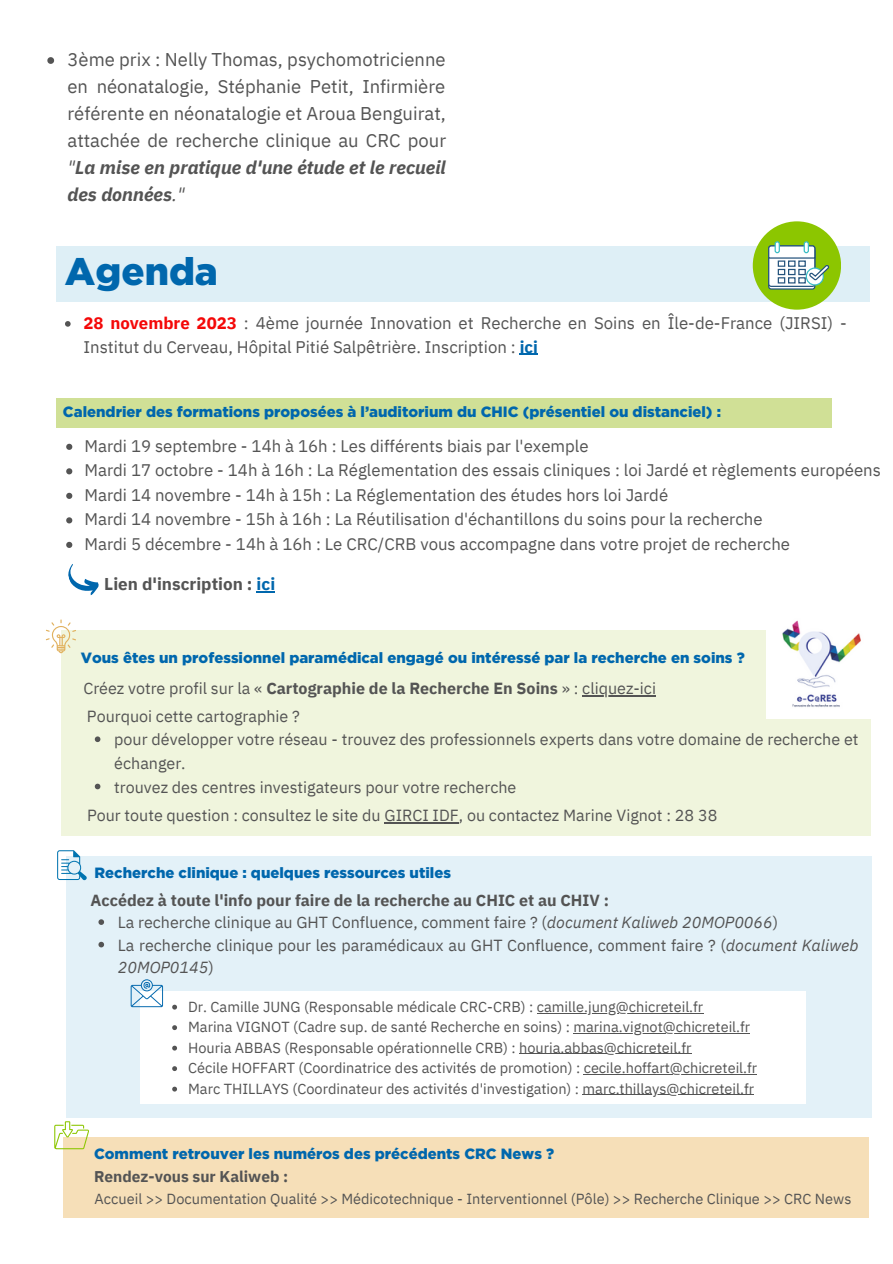
<style>
.page{position:relative;width:893px;height:1264px;background:#fff}
.page>*{position:absolute;margin:0;border:0;box-sizing:border-box;transform-origin:0 0}
.t1{font:900 38.4px "Gotham";color:#0067ad}
.t2{font:18.45px/27px "IBM Plex Sans";color:#545454;text-align:justify}
.t3{font:700 17.1px "IBM Plex Sans";color:#545454}
.t4{font:16.8px/23.5px "IBM Plex Sans";color:#545454}
.t5{font:16.05px/22.5px "IBM Plex Sans";color:#545454}
.t6{font:700 16.05px "IBM Plex Sans";color:#545454}
.t7{font:700 15.45px "IBM Plex Sans";color:#545454}
.t8{font:900 14.85px "Gotham";color:#0067ad}
.t9{font:14.55px "IBM Plex Sans";color:#545454}
.s1{font-style:italic}
.s2{font-weight:700;font-style:italic}
.s3{font-weight:700;color:#f40808}
.s4{font-weight:700;color:#0067ad}
.s5{color:#0067ad}
.s6{font-weight:700}
</style>
<div class="page">
<div style="left:56px;top:246px;width:813px;height:55px;background:#deeff6"></div>
<div style="left:752px;top:221px;width:89px;height:89px;background:#8cc600;border-radius:50%"></div>
<div style="left:768px;top:248px;width:46px;height:41px;background:#fff;border-radius:3px"></div>
<div style="left:768px;top:248px;width:47px;height:42px;border:1px solid #24537c;border-radius:3px"></div>
<svg style="left:768px;top:246px;width:46px;height:40px"></svg>
<div style="left:768px;top:245px;width:47px;height:42px;border:1px solid #24537c;border-radius:3px"></div>
<div style="left:777px;top:277px;width:8px;height:6px;border:1px solid #24537c"></div>
<div style="left:788px;top:277px;width:7px;height:6px;border:1px solid #24537c"></div>
<div style="left:798px;top:277px;width:7px;height:6px;border:1px solid #24537c"></div>
<hr style="left:775px;top:242px;width:4px;height:11px;background:#fff;border-radius:2px">
<div style="left:774px;top:241px;width:5px;height:12px;border:1px solid #3abdc4;border-radius:2px"></div>
<hr style="left:804px;top:242px;width:4px;height:11px;background:#fff;border-radius:2px">
<div style="left:803px;top:241px;width:5px;height:12px;border:1px solid #3abdc4;border-radius:2px"></div>
<svg style="left:806px;top:268px;width:17px;height:17px"></svg>
<div style="left:805px;top:267px;width:18px;height:18px;border:1px solid #3abdc4;border-radius:50%"></div>
<svg style="left:768px;top:245px;width:61px;height:36px"></svg>
<div style="left:57px;top:398px;width:774px;height:29px;background:#d0e096"></div>
<svg style="left:68px;top:564px;width:31px;height:32px"></svg>
<div style="left:61px;top:630px;width:809px;height:205px;background:#f0f5dd"></div>
<svg style="left:46px;top:619px;width:30px;height:34px"></svg>
<div style="left:64px;top:1137px;width:804px;height:81px;background:#f6dfb8"></div>
<svg style="left:54px;top:1121px;width:35px;height:28px"></svg>
<div style="left:67px;top:855px;width:804px;height:262px;background:#e3f1f8"></div>
<div style="left:140px;top:991px;width:665px;height:113px;background:#fff"></div>
<svg style="left:172px;top:1004px;width:5px;height:5px"></svg>
<hr style="left:537px;top:1012px;width:166px;height:1px;background:#545454">
<svg style="left:172px;top:1025px;width:5px;height:5px"></svg>
<hr style="left:573px;top:1033px;width:177px;height:1px;background:#545454">
<svg style="left:172px;top:1045px;width:5px;height:5px"></svg>
<hr style="left:519px;top:1053px;width:172px;height:1px;background:#545454">
<svg style="left:172px;top:1066px;width:5px;height:5px"></svg>
<hr style="left:583px;top:1073px;width:174px;height:1px;background:#545454">
<svg style="left:172px;top:1086px;width:5px;height:5px"></svg>
<hr style="left:582px;top:1094px;width:172px;height:1px;background:#545454">
<svg style="left:131px;top:979px;width:32px;height:28px"></svg>
<svg style="left:57px;top:850px;width:31px;height:31px"></svg>
<img style="left:766px;top:620px;width:104px;height:98px">
<svg style="left:47px;top:57px;width:7px;height:7px"></svg>
<svg style="left:65px;top:321px;width:6px;height:6px"></svg>
<svg style="left:519px;top:354px;width:19px;height:1px"></svg>
<svg style="left:66px;top:444px;width:6px;height:6px"></svg>
<svg style="left:66px;top:468px;width:6px;height:6px"></svg>
<svg style="left:66px;top:493px;width:6px;height:6px"></svg>
<svg style="left:66px;top:517px;width:6px;height:6px"></svg>
<svg style="left:66px;top:542px;width:6px;height:6px"></svg>
<svg style="left:256px;top:591px;width:19px;height:1px"></svg>
<hr style="left:582px;top:695px;width:74px;height:1px;background:#545454">
<svg style="left:98px;top:919px;width:6px;height:5px"></svg>
<svg style="left:98px;top:941px;width:6px;height:6px"></svg>
<svg style="left:95px;top:736px;width:5px;height:6px"></svg>
<svg style="left:95px;top:783px;width:5px;height:6px"></svg>
<hr style="left:384px;top:822px;width:75px;height:1px;background:#545454">
<p class="t2" style="left:67px;top:46px;width:380px">3ème prix : Nelly Thomas, psychomotricienne en néonatalogie, Stéphanie Petit, Infirmière référente en néonatalogie et Aroua Benguirat, attachée de recherche clinique au CRC pour <span class="s1">"</span><span class="s2">La mise en pratique d'une étude et le recueil des données</span><span class="s1">."</span></p>
<p class="t1" style="left:65px;top:248px;width:154px">Agenda</p>
<p class="t4" style="left:83px;top:311px;width:764px"><span class="s3">28 novembre 2023</span> : 4ème journée Innovation et Recherche en Soins en Île-de-France (JIRSI) -<br>Institut du Cerveau, Hôpital Pitié Salpêtrière. Inscription : <span class="s4">ici</span></p>
<p class="t8" style="left:63px;top:403px;width:659px">Calendrier des formations proposées à l’auditorium du CHIC (présentiel ou distanciel) :</p>
<p class="t4" style="left:84px;top:434px;width:505px">Mardi 19 septembre - 14h à 16h : Les différents biais par l'exemple</p>
<p class="t4" style="left:84px;top:458px;width:798px">Mardi 17 octobre - 14h à 16h : La Réglementation des essais cliniques : loi Jardé et règlements européens</p>
<p class="t4" style="left:84px;top:483px;width:585px">Mardi 14 novembre - 14h à 15h : La Réglementation des études hors loi Jardé</p>
<p class="t4" style="left:84px;top:507px;width:679px">Mardi 14 novembre - 15h à 16h : La Réutilisation d'échantillons du soins pour la recherche</p>
<p class="t4" style="left:84px;top:532px;width:707px">Mardi 5 décembre - 14h à 16h : Le CRC/CRB vous accompagne dans votre projet de recherche</p>
<p class="t3" style="left:104px;top:572px;width:172px">Lien d'inscription : <span class="s5">ici</span></p>
<p class="t8" style="left:81px;top:648px;width:665px">Vous êtes un professionnel paramédical engagé ou intéressé par la recherche en soins ?</p>
<p class="t5" style="left:83px;top:676px;width:574px">Créez votre profil sur la « <span class="s6">Cartographie de la Recherche En Soins</span> » : cliquez-ici</p>
<p class="t5" style="left:87px;top:704px;width:214px">Pourquoi cette cartographie ?</p>
<p class="t5" style="left:114px;top:727px;width:745px;line-height:23.5px">pour développer votre réseau - trouvez des professionnels experts dans votre domaine de recherche et échanger.</p>
<p class="t5" style="left:114px;top:775px;width:403px">trouvez des centres investigateurs pour votre recherche</p>
<p class="t5" style="left:87px;top:803px;width:631px">Pour toute question : consultez le site du GIRCI IDF, ou contactez Marine Vignot : 28 38</p>
<p class="t8" style="left:95px;top:863px;width:358px">Recherche clinique : quelques ressources utiles</p>
<p class="t6" style="left:91px;top:889px;width:520px">Accédez à toute l'info pour faire de la recherche au CHIC et au CHIV :</p>
<p class="t5" style="left:118px;top:911px;width:661px">La recherche clinique au GHT Confluence, comment faire ? (<span class="s1">document Kaliweb 20MOP0066</span>)</p>
<p class="t5" style="left:118px;top:933px;width:742px">La recherche clinique pour les paramédicaux au GHT Confluence, comment faire ? (<span class="s1">document Kaliweb<br>20MOP0145</span>)</p>
<p class="t9" style="left:188px;top:996px;width:516px">Dr. Camille JUNG (Responsable médicale CRC-CRB) : camille.jung@chicreteil.fr</p>
<p class="t9" style="left:188px;top:1017px;width:563px">Marina VIGNOT (Cadre sup. de santé Recherche en soins) : marina.vignot@chicreteil.fr</p>
<p class="t9" style="left:188px;top:1037px;width:504px">Houria ABBAS (Responsable opérationnelle CRB) : houria.abbas@chicreteil.fr</p>
<p class="t9" style="left:188px;top:1058px;width:570px">Cécile HOFFART (Coordinatrice des activités de promotion) : cecile.hoffart@chicreteil.fr</p>
<p class="t9" style="left:188px;top:1078px;width:567px">Marc THILLAYS (Coordinateur des activités d'investigation) : marc.thillays@chicreteil.fr</p>
<p class="t8" style="left:94px;top:1144px;width:461px">Comment retrouver les numéros des précédents CRC News ?</p>
<p class="t9" style="left:95px;top:1188px;width:758px">Accueil &gt;&gt; Documentation Qualité &gt;&gt; Médicotechnique - Interventionnel (Pôle) &gt;&gt; Recherche Clinique &gt;&gt; CRC News</p>
<p class="t7" style="left:94px;top:1166px;width:196px">Rendez-vous sur Kaliweb :</p>
</div>
